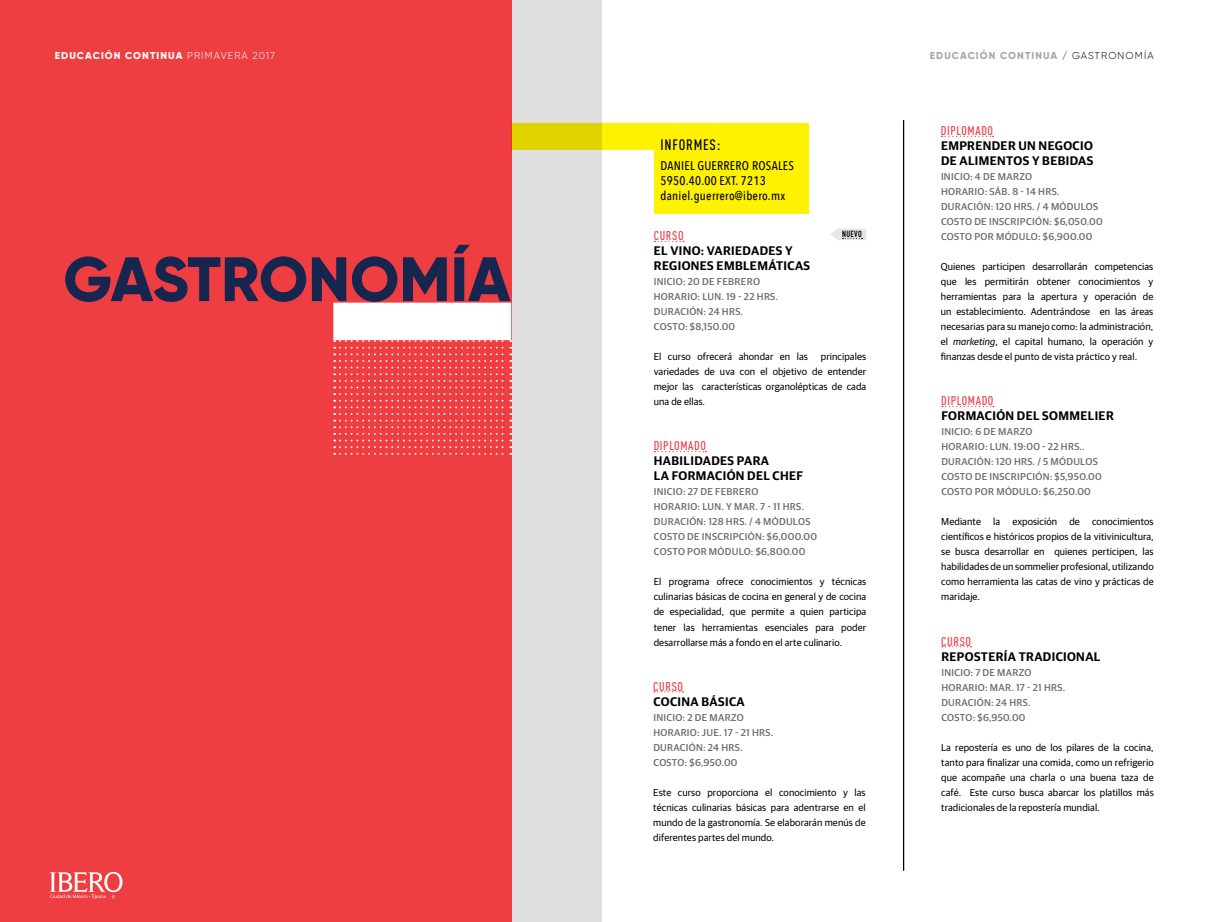
<style>
.page{position:relative;width:1205px;height:922px;background:#fff}
.page>*{position:absolute;margin:0;border:0;box-sizing:border-box;transform-origin:0 0}
.t1{font:800 62.5px "Gilroy";color:#16264e}
.t2{font:500 15px "DIN Cond";letter-spacing:.05em;color:#000}
.t3{font:600 12.5px/15px "Guardian Sans";letter-spacing:.03em;color:#000}
.t4{font:500 12.5px/15px "Avenir Next Condensed";letter-spacing:.02em;color:#000}
.t5{font:500 12.5px "DIN Cond";letter-spacing:.05em;color:#ef3e42}
.t6{font:10px/15px "Guardian Sans";letter-spacing:.01em;color:#000;text-align:justify}
.t7{font:500 10px/15px "Guardian Sans";letter-spacing:.03em;color:#6d6e71}
.t8{font:800 10px "Gilroy";letter-spacing:.11em;color:#fff}
.t9{font:800 10px "Gilroy";letter-spacing:.11em;color:#aca7a1}
.t10{font:300 10px "Gilroy";color:#000}
.t11{font:700 8.75px "DIN Condensed";letter-spacing:.05em;color:#000}
.s1{font-weight:300}
.s2{font-weight:300;color:#000}
.s3{font-style:italic}
</style>
<div class="page">
<div style="left:503px;top:0;width:99px;height:921px;background:#dfdfdf"></div>
<div style="left:0;top:0;width:511px;height:921px;background:#ef3e42"></div>
<div style="left:333px;top:302px;width:178px;height:38px;background:#fff"></div>
<svg style="left:50px;top:872px;width:73px;height:26px"></svg>
<svg style="left:511px;top:124px;width:143px;height:26px;background:#eadd00"></svg>
<div style="left:654px;top:124px;width:154px;height:90px;background:#fff200"></div>
<svg style="left:654px;top:241px;width:30px;height:1px"></svg>
<svg style="left:654px;top:451px;width:52px;height:1px"></svg>
<svg style="left:941px;top:136px;width:52px;height:1px"></svg>
<svg style="left:942px;top:406px;width:52px;height:1px"></svg>
<svg style="left:654px;top:691px;width:29px;height:1px"></svg>
<svg style="left:942px;top:646px;width:29px;height:1px"></svg>
<svg style="left:830px;top:228px;width:36px;height:12px"></svg>
<svg style="left:334px;top:340px;width:177px;height:114px"></svg>
<hr style="left:903px;top:120px;width:1px;height:750px;background:#000">
<p class="t8" style="left:55px;top:49px;width:222px">EDUCACIÓN CONTINUA <span class="s1">PRIMAVERA 2017</span></p>
<p class="t9" style="left:930px;top:49px;width:160px">EDUCACIÓN CONTINUA <span class="s2">/ GASTRO</span></p>
<p class="t10" style="left:1117px;top:50px;width:37px">NOMÍA</p>
<h1 class="t1" style="left:63px;top:240px;width:449px">GASTRONOMÍA</h1>
<h2 class="t2" style="left:660px;top:135px;width:61px">INFORMES:</h2>
<p class="t4" style="left:660px;top:158px;width:135px">DANIEL GUERRERO ROSALES<br>5950.40.00 EXT. 7213 daniel.guerrero@ibero.mx</p>
<p class="t5" style="left:654px;top:228px;width:19px">CURSO</p>
<p class="t3" style="left:654px;top:242px;width:158px">EL VINO: VARIEDADES Y<br>REGIONES EMBLEMÁTICAS</p>
<p class="t7" style="left:654px;top:273px;width:126px">INICIO: 20 DE FEBRERO<br>HORARIO: LUN. 19 - 22 HRS.<br>DU RACIÓN: 24 HRS.<br>COSTO: $8,150.00</p>
<p class="t11" style="left:842px;top:228px;width:21px">NUEVO</p>
<p class="t6" style="left:654px;top:348px;width:156px">El curso ofrecerá ahondar en las</p>
<p class="t6" style="left:654px;top:348px;width:214px;text-indent:167px">principales variedades de uva con el objetivo de entender mejor las características organolépticas de cada una de ellas.</p>
<p class="t5" style="left:654px;top:438px;width:53px">DIPLOMADO</p>
<p class="t3" style="left:654px;top:452px;width:151px">HABILIDADES PARA<br>LA FORMACIÓN DEL CHEF</p>
<p class="t7" style="left:654px;top:483px;width:106px">INICIO: 27 DE FEBRERO<br>HORARIO: LUN. Y MAR</p>
<p class="t7" style="left:654px;top:498px;width:165px;text-indent:102px">. 7 - 11 HRS.<br>DURACIÓN: 128 HRS. / 4 MÓDULOS<br>COSTO DE INSCRIPCIÓN: $6,000.00<br>COSTO POR MÓDULO: $6,800.00</p>
<p class="t6" style="left:654px;top:573px;width:214px">El programa ofrece conocimientos y técnicas culinarias básicas de cocina en general y de cocina de especialidad, que permite a quien participa tener las herramientas esenciales para poder desarrollarse más a fondo en el arte culinario.</p>
<p class="t5" style="left:653px;top:678px;width:19px">CURSO</p>
<p class="t3" style="left:653px;top:692px;width:93px">COCINA BÁSICA</p>
<p class="t7" style="left:653px;top:708px;width:121px">INICIO: 2 DE MARZO<br>HORARIO: JUE. 17 - 21 HRS.<br>DU RACIÓN: 24 HRS.<br>COSTO: $6,950.00</p>
<p class="t6" style="left:653px;top:783px;width:214px">Este curso proporciona el conocimiento y las técnicas culinarias básicas para adentrarse en el mundo de la gastronomía. Se elaborarán menús de diferentes partes del mundo.</p>
<p class="t5" style="left:941px;top:123px;width:53px">DIPLOMADO</p>
<p class="t3" style="left:941px;top:137px;width:154px">EMPRENDER UN NEGOCIO<br>DE ALIMENTOS Y BEBIDAS</p>
<p class="t7" style="left:941px;top:168px;width:163px">INICIO: 4 DE MARZO<br>HORARIO: SÁB. 8 - 14 HRS.<br>DURACIÓN: 120 HRS. / 4 MÓDULOS<br>COSTO DE INSCRIPCIÓN: $6,050.00<br>COSTO POR MÓDULO: $6,900.00</p>
<p class="t6" style="left:941px;top:258px;width:214px">Quienes participen desarrollarán competencias que les permitirán obtener conocimientos y herramientas para la apertura y operación de un establecimiento. Adentrándose en las áreas necesarias para su manejo como: la administración, el <span class="s3">marketing</span>, el capital humano, la operación y finanzas desde el punto de vista práctico y real.</p>
<p class="t5" style="left:941px;top:393px;width:53px">DIPLOMADO</p>
<p class="t3" style="left:941px;top:407px;width:174px">FORMACIÓN DEL SOMMELIER</p>
<p class="t7" style="left:941px;top:423px;width:162px">INICIO: 6 DE MARZO<br>HORARIO: LUN. 19:00 - 22 HRS..<br>DURACIÓN: 120 HRS. / 5 MÓDULOS<br>COSTO DE INSCRIPCIÓN: $5,950.00<br>COSTO POR MÓDULO: $6,250.00</p>
<p class="t6" style="left:941px;top:513px;width:214px">Mediante la exposición de conocimientos científicos e históricos propios de la vitivinicultura, se busca desarrollar en quienes perticipen, las habilidades de un sommelier profesional, utilizando como herramienta las catas de vino y prácticas de maridaje.</p>
<p class="t5" style="left:941px;top:633px;width:19px">CURSO</p>
<p class="t3" style="left:941px;top:647px;width:160px">REPOSTERÍA TRADICIONAL</p>
<p class="t7" style="left:941px;top:663px;width:92px">INICIO: 7 DE MARZO<br>HORARIO: MAR</p>
<p class="t7" style="left:941px;top:678px;width:125px;text-indent:70px">. 17 - 21 HRS.<br>DU RACIÓN: 24 HRS.<br>COSTO: $6,950.00</p>
<p class="t6" style="left:941px;top:738px;width:214px">La repostería es uno de los pilares de la cocina, tanto para finalizar una comida, como un refrigerio que acompañe una charla o una buena taza de café. Este curso busca abarcar los platillos más tradicionales de la repostería mundial.</p>
</div>
